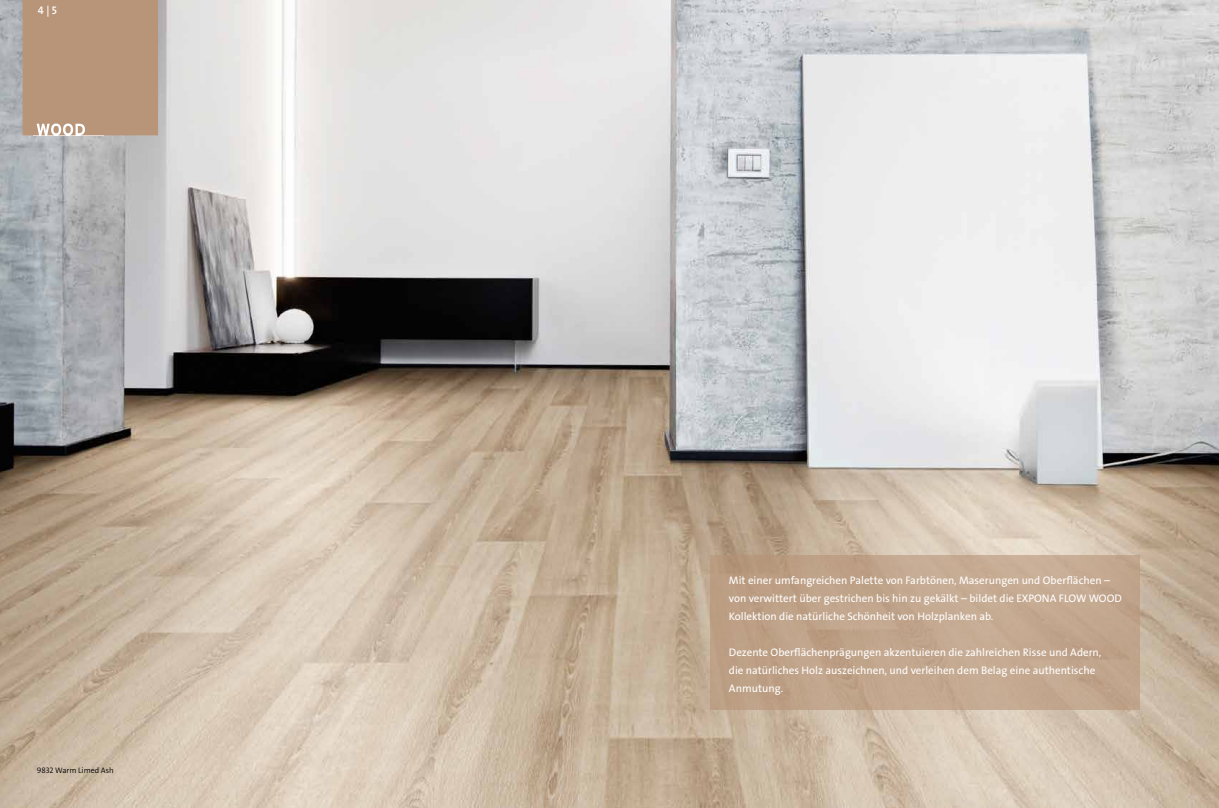
<style>
.page{position:relative;width:1219px;height:808px;background:#fff}
.page>*{position:absolute;margin:0;border:0;box-sizing:border-box;transform-origin:0 0}
.t1{font:11px/18px "The Sans LP5 Plain";color:#fff}
.t2{font:11px "The Sans LP6 Se Bld";color:#fff}
.t3{font:8px "The Sans LP4 Se Lig";color:#000}
</style>
<div class="page">
<img style="left:0;top:0;width:1219px;height:808px">
<div style="left:23px;top:0;width:135px;height:135px;background:#b89478"></div>
<div style="left:710px;top:556px;width:430px;height:154px;background:#c2a68e"></div>
<p class="t2" style="left:38px;top:3px;width:21px">4 | 5</p>
<p class="t3" style="left:37px;top:765px;width:79px">9832 Warm Limed Ash</p>
<p class="t1" style="left:729px;top:572px;width:395px">Mit einer umfangreichen Palette von Farbtönen, Maserungen und Oberflächen – von verwittert über gestrichen bis hin zu gekälkt – bildet die EXPONA FLOW WOOD<br>Kollektion die natürliche Schönheit von Holzplanken ab.</p>
<p class="t1" style="left:729px;top:644px;width:374px">Dezente Oberflächenprägungen akzentuieren die zahlreichen Risse und Adern, die natürliches Holz auszeichnen, und verleihen dem Belag eine authentische<br>Anmutung.</p>
</div>
